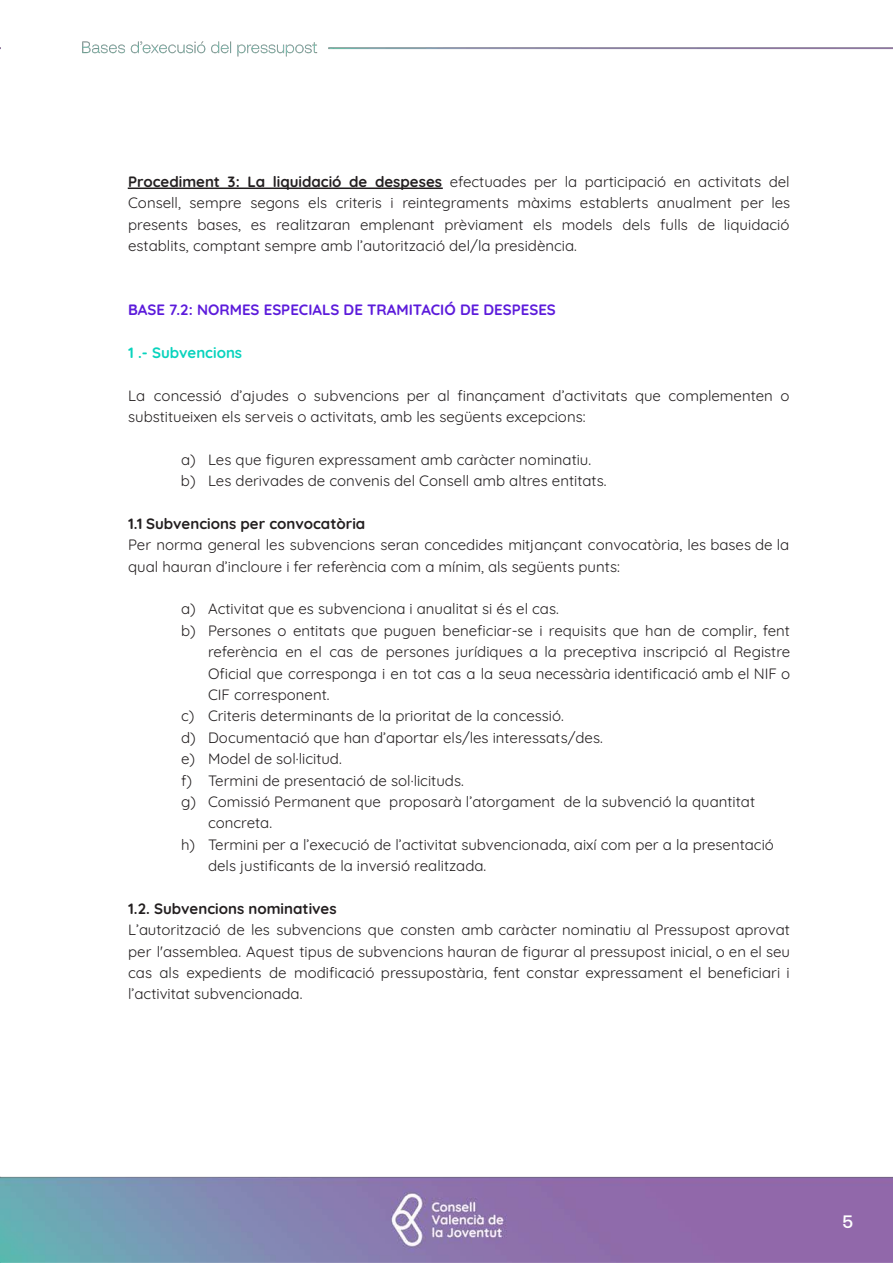
<style>
.page{position:relative;width:893px;height:1263px;background:#fff}
.page>*{position:absolute;margin:0;border:0;box-sizing:border-box;transform-origin:0 0}
.t1{font:500 18px "Aeonik";color:#fff}
.t2{font:15px/21.3px "Quicksand";color:#231f20}
.t3{font:700 15px "Quicksand";color:#5c1bdb}
.t4{font:700 15px "Quicksand";color:#09d3bd}
.s1{font-weight:700}
</style>
<div class="page">
<img style="left:0;top:41px;width:893px;height:1222px">
<div style="left:0;top:106px;width:893px;height:1014px;background:#fff"></div>
<hr style="left:128px;top:188px;width:315px;height:1px;background:#231f20">
<p class="t2" style="left:128px;top:169px;width:664px;text-align:justify"><span class="s1">Procediment 3: La liquidació de despeses</span> efectuades per la participació en activitats del Consell, sempre segons els criteris i reintegraments màxims establerts anualment per les presents bases, es realitzaran emplenant prèviament els models dels fulls de liquidació establits, comptant sempre amb l’autorització del/la presidència.</p>
<p class="t3" style="left:128px;top:298px;width:429px">BASE 7.2: NORMES ESPECIALS DE TRAMITACIÓ DE DESPESES</p>
<p class="t4" style="left:128px;top:341px;width:116px">1 .- Subvencions</p>
<p class="t2" style="left:128px;top:383px;width:663px">La concessió d’ajudes o subvencions per al finançament d’activitats que complementen o substitueixen els serveis o activitats, amb les següents excepcions:</p>
<p class="t2" style="left:181px;top:447px;width:427px">a) Les que figuren expressament amb caràcter nominatiu. b) Les derivades de convenis del Consell amb altres entitats.</p>
<p class="t2" style="left:128px;top:511px;width:663px"><span class="s1">1.1 Subvencions per convocatòria<br></span>Per norma general les subvencions seran concedides mitjançant convocatòria, les bases de la qual hauran d’incloure i fer referència com a mínim, als següents punts:</p>
<p class="t2" style="left:181px;top:597px;width:379px">a) Activitat que es subvenciona i anualitat si és el cas.</p>
<p class="t2" style="left:181px;top:618px;width:610px">b) Persones o entitats que puguen beneficiar-se i requisits que han de complir, fent</p>
<p class="t2" style="left:208px;top:640px;width:584px">referència en el cas de persones jurídiques a la preceptiva inscripció al Registre</p>
<p class="t2" style="left:208px;top:661px;width:583px">Oficial que corresponga i en tot cas a la seua necessària identificació amb el NIF o</p>
<p class="t2" style="left:208px;top:682px;width:123px">CIF corresponent.</p>
<p class="t2" style="left:181px;top:704px;width:384px">c) Criteris determinants de la prioritat de la concessió.</p>
<p class="t2" style="left:181px;top:725px;width:423px">d) Documentació que han d’aportar els/les interessats/des.</p>
<p class="t2" style="left:181px;top:747px;width:162px">e) Model de sol·licitud.</p>
<p class="t2" style="left:181px;top:768px;width:284px">f) Termini de presentació de sol·licituds.</p>
<p class="t2" style="left:181px;top:789px;width:576px">g) Comissió Permanent que proposarà l’atorgament de la subvenció la quantitat</p>
<p class="t2" style="left:208px;top:811px;width:66px">concreta.</p>
<p class="t2" style="left:181px;top:832px;width:594px">h) Termini per a l’execució de l’activitat subvencionada, així com per a la presentació</p>
<p class="t2" style="left:208px;top:853px;width:280px">dels justificants de la inversió realitzada.</p>
<p class="t2" style="left:128px;top:896px;width:663px"><span class="s1">1.2. Subvencions nominatives<br></span>L’autorització de les subvencions que consten amb caràcter nominatiu al Pressupost aprovat per l'assemblea. Aquest tipus de subvencions hauran de figurar al pressupost inicial, o en el seu cas als expedients de modificació pressupostària, fent constar expressament el beneficiari i l’activitat subvencionada.</p>
<p class="t1" style="left:843px;top:1211px;width:12px">5</p>
</div>
